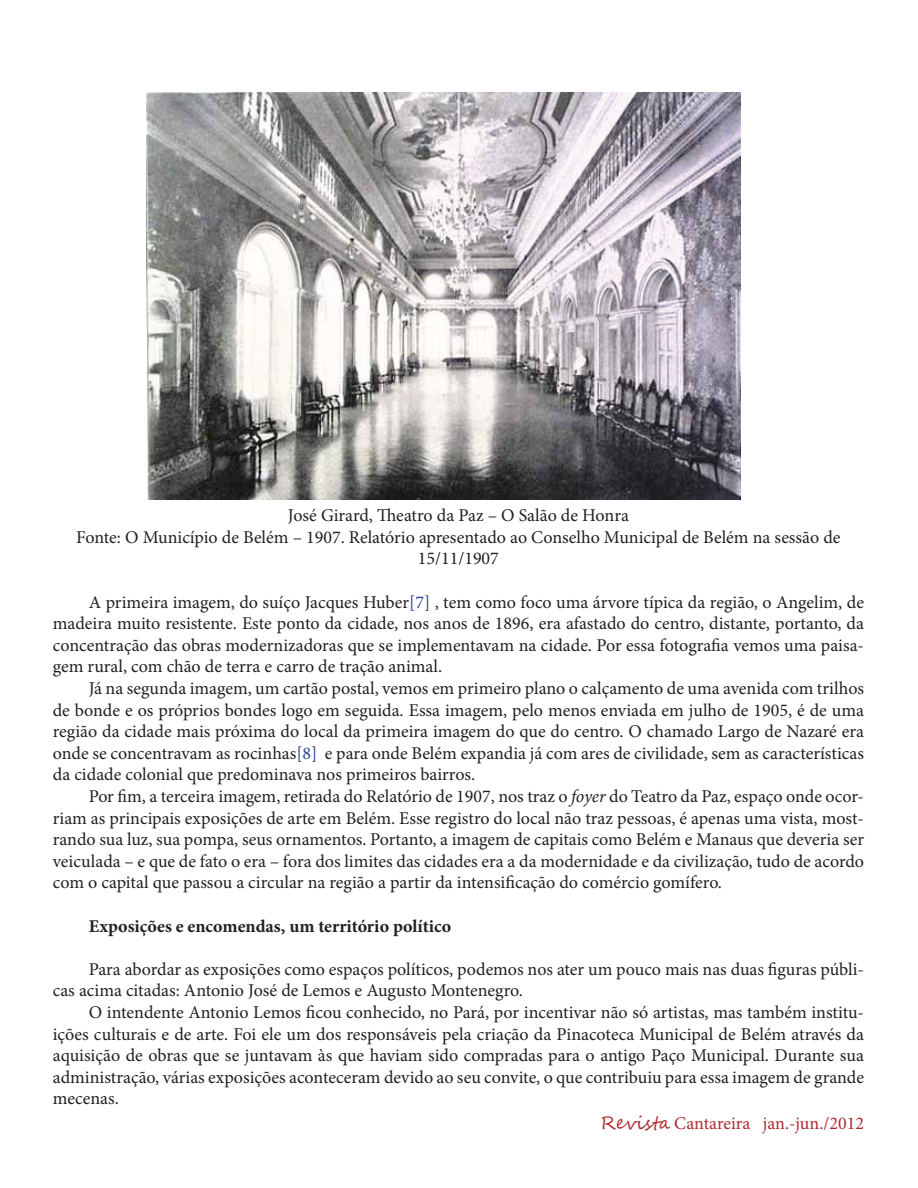
<style>
.page{position:relative;width:918px;height:1188px;background:#fff}
.page>*{position:absolute;margin:0;border:0;box-sizing:border-box;transform-origin:0 0}
.t1{font:18px/21.6px "Minion Pro";color:#231f20;text-align:justify}
.t2{font:700 18px "Minion Pro";color:#231f20}
.t3{font:18px "Minion Pro";color:#ae2a30}
.s1{color:#253f8e}
.s2{font-style:italic}
.s3{font-family:"Segoe Script"}
</style>
<div class="page">
<img style="left:147px;top:93px;width:594px;height:407px">
<p class="t1" style="left:76px;top:505px;width:766px;text-align:center">José Girard, Theatro da Paz – O Salão de Honra<br>Fonte: O Município de Belém – 1907. Relatório apresentado ao Conselho Municipal de Belém na sessão de<br>15/11/1907</p>
<p class="t1" style="left:53px;top:591px;width:813px;text-indent:36px">A primeira imagem, do suíço Jacques Huber<span class="s1">[7]</span> , tem como foco uma árvore típica da região, o Angelim, de madeira muito resistente. Este ponto da cidade, nos anos de 1896, era afastado do centro, distante, portanto, da concentração das obras modernizadoras que se implementavam na cidade. Por essa fotografia vemos uma paisa&shy;gem rural, com chão de terra e carro de tração animal.</p>
<p class="t1" style="left:53px;top:678px;width:813px;text-indent:36px">Já na segunda imagem, um cartão postal, vemos em primeiro plano o calçamento de uma avenida com trilhos de bonde e os próprios bondes logo em seguida. Essa imagem, pelo menos enviada em julho de 1905, é de uma região da cidade mais próxima do local da primeira imagem do que do centro. O chamado Largo de Nazaré era onde se concentravam as rocinhas<span class="s1">[8]</span> e para onde Belém expandia já com ares de civilidade, sem as características da cidade colonial que predominava nos primeiros bairros.</p>
<p class="t1" style="left:53px;top:786px;width:813px;text-indent:36px">Por fim, a terceira imagem, retirada do Relatório de 1907, nos traz o <span class="s2">foyer</span> do Teatro da Paz, espaço onde ocor&shy;riam as principais exposições de arte em Belém. Esse registro do local não traz pessoas, é apenas uma vista, most&shy;rando sua luz, sua pompa, seus ornamentos. Portanto, a imagem de capitais como Belém e Manaus que deveria ser veiculada – e que de fato o era – fora dos limites das cidades era a da modernidade e da civilização, tudo de acordo com o capital que passou a circular na região a partir da intensificação do comércio gomífero.</p>
<p class="t2" style="left:89px;top:913px;width:364px">Exposições e encomendas, um território político</p>
<p class="t1" style="left:53px;top:958px;width:813px;text-indent:36px">Para abordar as exposições como espaços políticos, podemos nos ater um pouco mais nas duas figuras públi&shy;cas acima citadas: Antonio José de Lemos e Augusto Montenegro.</p>
<p class="t1" style="left:53px;top:1002px;width:813px;text-indent:36px">O intendente Antonio Lemos ficou conhecido, no Pará, por incentivar não só artistas, mas também institu&shy;ições culturais e de arte. Foi ele um dos responsáveis pela criação da Pinacoteca Municipal de Belém através da aquisição de obras que se juntavam às que haviam sido compradas para o antigo Paço Municipal. Durante sua administração, várias exposições aconteceram devido ao seu convite, o que contribuiu para essa imagem de grande mecenas.</p>
<p class="t3" style="left:600px;top:1112px;width:265px"><span class="s3">Revista</span> Cantareira jan.-jun./2012</p>
</div>
